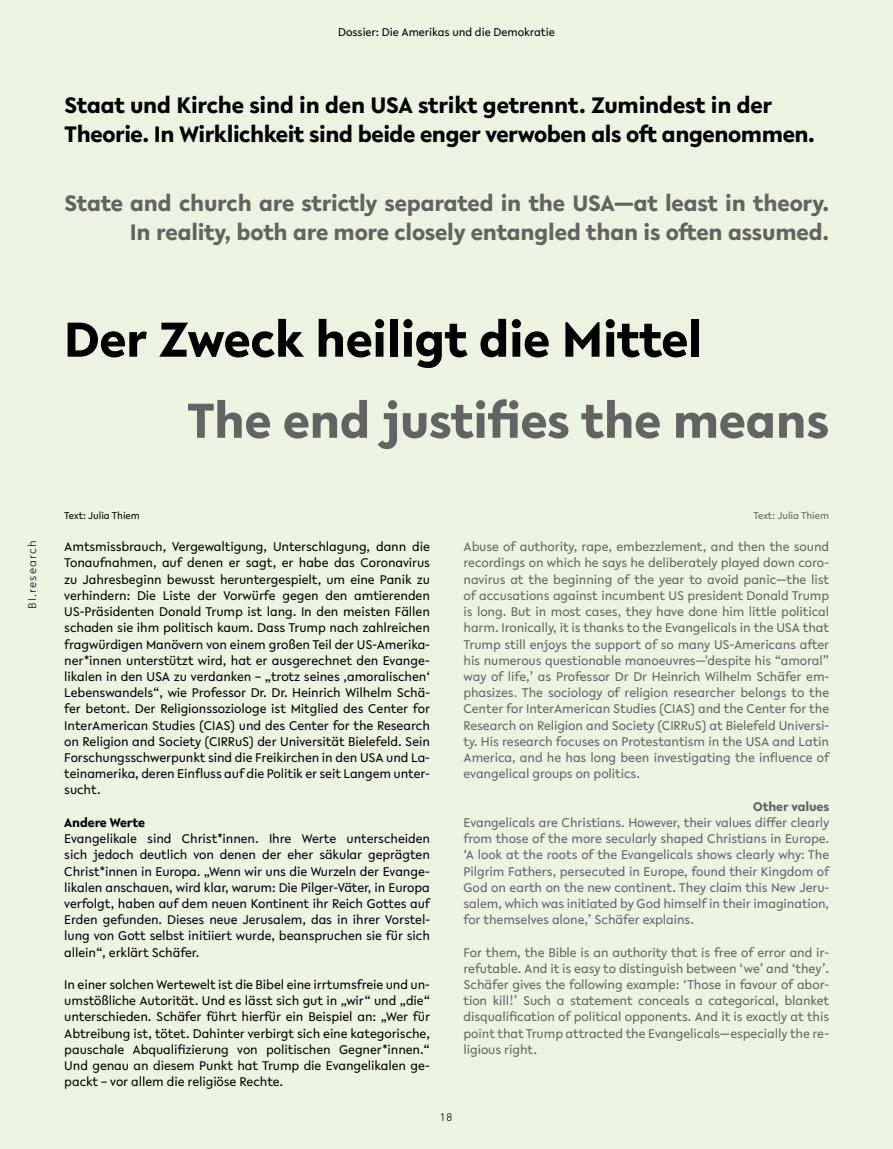
<style>
.page{position:relative;width:893px;height:1149px;background:#fff}
.page>*{position:absolute;margin:0;border:0;box-sizing:border-box;transform-origin:0 0}
.t1{font:700 52.5px "Lelo";letter-spacing:-.01em;color:#000}
.t2{font:700 52.5px "Lelo";letter-spacing:-.01em;color:#646363}
.t3{font:700 24px/28.8px "Lelo";letter-spacing:-.02em;color:#000}
.t4{font:700 24px/28.8px "Lelo";letter-spacing:-.01em;color:#646363;text-align:right}
.t5{font:13.5px/16.2px "Lelo";letter-spacing:-.01em;color:#000;text-align:justify}
.t6{font:13.5px/16.2px "Lelo";letter-spacing:-.01em;color:#646363;text-align:justify}
.t7{font:700 13.5px "Lelo";letter-spacing:-.01em;color:#646363}
.t8{font:700 13.5px "Lelo";letter-spacing:-.01em;color:#000}
.t9{font:12px "Lelo";letter-spacing:-.01em;color:#000}
.t10{font:300 12px "Lelo";letter-spacing:.1em;color:#000}
.t11{font:10.5px "Lelo";letter-spacing:-.01em;color:#646363}
.t12{font:10.5px "Lelo";letter-spacing:-.01em;color:#000}
</style>
<div class="page">
<div style="left:0;top:0;width:893px;height:1148px;background:#ecf3e0"></div>
<p class="t9" style="left:338px;top:24px;width:218px">Dossier: Die Amerikas und die Demokratie</p>
<p class="t10" style="left:412px;top:24px;width:71px">bi.research</p>
<h2 class="t3" style="left:65px;top:91px;width:752px">Staat und Kirche sind in den USA strikt getrennt. Zumindest in der<br>Theorie. In Wirklichkeit sind beide enger verwoben als oft angenommen.</h2>
<h2 class="t4" style="left:65px;top:188px;width:766px">State and church are strictly separated in the USA—at least in theory.<br>In reality, both are more closely entangled than is often assumed.</h2>
<p class="t10" style="left:24px;top:609px;width:71px;rotate:-90deg">BI.research</p>
<h1 class="t1" style="left:64px;top:303px;width:640px">Der Zweck heiligt die Mittel</h1>
<h1 class="t2" style="left:187px;top:384px;width:643px">The end justifies the means</h1>
<p class="t12" style="left:64px;top:508px;width:77px">Text: Julia Thiem</p>
<p class="t5" style="left:64px;top:538px;width:367px">Amtsmissbrauch, Vergewaltigung, Unterschlagung, dann die Tonaufnahmen, auf denen er sagt, er habe das Coronavirus zu Jahresbeginn bewusst heruntergespielt, um eine Panik zu verhindern: Die Liste der Vorwürfe gegen den amtierenden US-Präsidenten Donald Trump ist lang. In den meisten Fällen schaden sie ihm politisch kaum. Dass Trump nach zahlreichen fragwürdigen Manövern von einem großen Teil der US-Amerika&shy;ner*innen unterstützt wird, hat er ausgerechnet den Evange&shy;likalen in den USA zu verdanken – „trotz seines ‚amoralischen‘ Lebenswandels“, wie Professor Dr. Dr. Heinrich Wilhelm Schä&shy;fer betont. Der Religionssoziologe ist Mitglied des Center for InterAmerican Studies (CIAS) und des Center for the Research on Religion and Society (CIRRuS) der Universität Bielefeld. Sein Forschungsschwerpunkt sind die Freikirchen in den USA und La&shy;teinamerika, deren Einfluss auf die Politik er seit Langem unter&shy;sucht.</p>
<p class="t8" style="left:64px;top:812px;width:82px">Andere Werte</p>
<p class="t5" style="left:64px;top:830px;width:367px">Evangelikale sind Christ*innen. Ihre Werte unterscheiden sich jedoch deutlich von denen der eher säkular geprägten Christ*innen in Europa. „Wenn wir uns die Wurzeln der Evange&shy;likalen anschauen, wird klar, warum: Die Pilger-Väter, in Europa verfolgt, haben auf dem neuen Kontinent ihr Reich Gottes auf Erden gefunden. Dieses neue Jerusalem, das in ihrer Vorstel&shy;lung von Gott selbst initiiert wurde, beanspruchen sie für sich allein“, erklärt Schäfer.</p>
<p class="t5" style="left:64px;top:975px;width:367px">In einer solchen Wertewelt ist die Bibel eine irrtumsfreie und un&shy;umstößliche Autorität. Und es lässt sich gut in „wir“ und „die“ unterschieden. Schäfer führt hierfür ein Beispiel an: „Wer für Abtreibung ist, tötet. Dahinter verbirgt sich eine kategorische, pauschale Abqualifizierung von politischen Gegner*innen.“ Und genau an diesem Punkt hat Trump die Evangelikalen ge&shy;packt – vor allem die religiöse Rechte.</p>
<p class="t10" style="left:440px;top:1108px;width:13px">18</p>
<p class="t11" style="left:754px;top:508px;width:77px">Text: Julia Thiem</p>
<p class="t6" style="left:463px;top:538px;width:367px">Abuse of authority, rape, embezzlement, and then the sound recordings on which he says he deliberately played down coro&shy;navirus at the beginning of the year to avoid panic—the list of accusations against incumbent US president Donald Trump is long. But in most cases, they have done him little political harm. Ironically, it is thanks to the Evangelicals in the USA that Trump still enjoys the support of so many US-Americans after his numerous questionable manoeuvres—'despite his “amoral” way of life,’ as Professor Dr Dr Heinrich Wilhelm Schäfer em&shy;phasizes. The sociology of religion researcher belongs to the Center for InterAmerican Studies (CIAS) and the Center for the Research on Religion and Society (CIRRuS) at Bielefeld Universi&shy;ty. His research focuses on Protestantism in the USA and Latin America, and he has long been investigating the influence of evangelical groups on politics.</p>
<p class="t7" style="left:753px;top:796px;width:78px">Other values</p>
<p class="t6" style="left:463px;top:813px;width:367px">Evangelicals are Christians. However, their values differ clearly from those of the more secularly shaped Christians in Europe. ‘A look at the roots of the Evangelicals shows clearly why: The Pilgrim Fathers, persecuted in Europe, found their Kingdom of God on earth on the new continent. They claim this New Jeru&shy;salem, which was initiated by God himself in their imagination, for themselves alone,’ Schäfer explains.</p>
<p class="t6" style="left:463px;top:943px;width:367px">For them, the Bible is an authority that is free of error and ir&shy;refutable. And it is easy to distinguish between ‘we’ and ‘they’.<br>Schäfer gives the following example: ‘Those in favour of abor&shy;tion kill!’ Such a statement conceals a categorical, blanket disqualification of political opponents. And it is exactly at this point that Trump attracted the Evangelicals—especially the re&shy;ligious right.</p>
</div>
